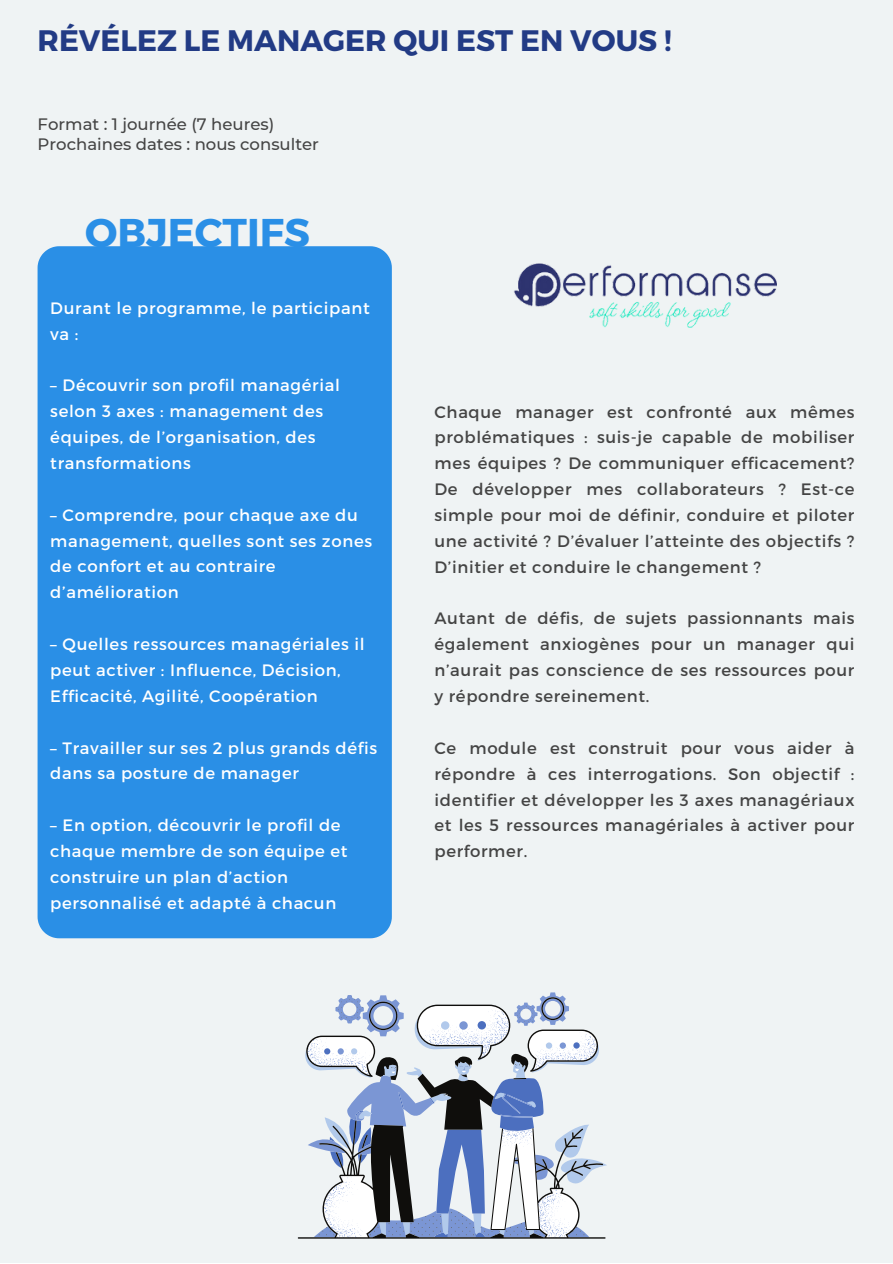
<style>
.page{position:relative;width:893px;height:1264px;background:#fff}
.page>*{position:absolute;margin:0;border:0;box-sizing:border-box;transform-origin:0 0}
.t1{font:700 40.05px "Montserrat";color:#2a8fe6}
.t2{font:700 29.55px "Montserrat";color:#223b85}
.t3{font:16.5px/25.8px "Montserrat";letter-spacing:.04em;color:#444;text-align:justify}
.t4{font:16.5px/25.8px "Montserrat";letter-spacing:.04em;color:#fff}
.t5{font:500 16.5px "Montserrat";color:#444}
</style>
<div class="page">
<div style="left:0;top:0;width:892px;height:1262px;background:#eff3f4"></div>
<div style="left:38px;top:246px;width:354px;height:692px;background:#2a8fe6"></div>
<svg style="left:298px;top:996px;width:307px;height:242px"></svg>
<img style="left:514px;top:264px;width:262px;height:64px">
<p class="t2" style="left:38px;top:21px;width:635px">RÉVÉLEZ LE MANAGER QUI EST EN VOUS !</p>
<p class="t5" style="left:38px;top:114px;width:238px">Format : 1 journée (7 heures)</p>
<p class="t5" style="left:38px;top:134px;width:283px">Prochaines dates : nous consulter</p>
<p class="t1" style="left:85px;top:207px;width:226px">OBJECTIFS</p>
<p class="t4" style="left:50px;top:294px;width:321px">Durant le programme, le participant va :</p>
<p class="t4" style="left:50px;top:372px;width:291px">– Découvrir son profil managérial selon 3 axes : management des équipes, de l’organisation, des transformations</p>
<p class="t4" style="left:50px;top:501px;width:323px">– Comprendre, pour chaque axe du management, quelles sont ses zones de confort et au contraire d’amélioration</p>
<p class="t4" style="left:50px;top:630px;width:316px">– Quelles ressources managériales il peut activer : Influence, Décision,<br>Efficacité, Agilité, Coopération</p>
<p class="t4" style="left:50px;top:734px;width:328px">– Travailler sur ses 2 plus grands défis dans sa posture de manager</p>
<p class="t4" style="left:50px;top:811px;width:298px">– En option, découvrir le profil de chaque membre de son équipe et construire un plan d’action personnalisé et adapté à chacun</p>
<p class="t3" style="left:434px;top:398px;width:421px">Chaque manager est confronté aux mêmes problématiques : suis-je capable de mobiliser mes équipes ? De communiquer efficacement?<br>De développer mes collaborateurs ? Est-ce simple pour moi de définir, conduire et piloter une activité ? D’évaluer l’atteinte des objectifs ?<br>D’initier et conduire le changement ?</p>
<p class="t3" style="left:434px;top:605px;width:421px">Autant de défis, de sujets passionnants mais également anxiogènes pour un manager qui n’aurait pas conscience de ses ressources pour y répondre sereinement.</p>
<p class="t3" style="left:434px;top:734px;width:421px">Ce module est construit pour vous aider à répondre à ces interrogations. Son objectif : identifier et développer les 3 axes managériaux et les 5 ressources managériales à activer pour performer.</p>
</div>
